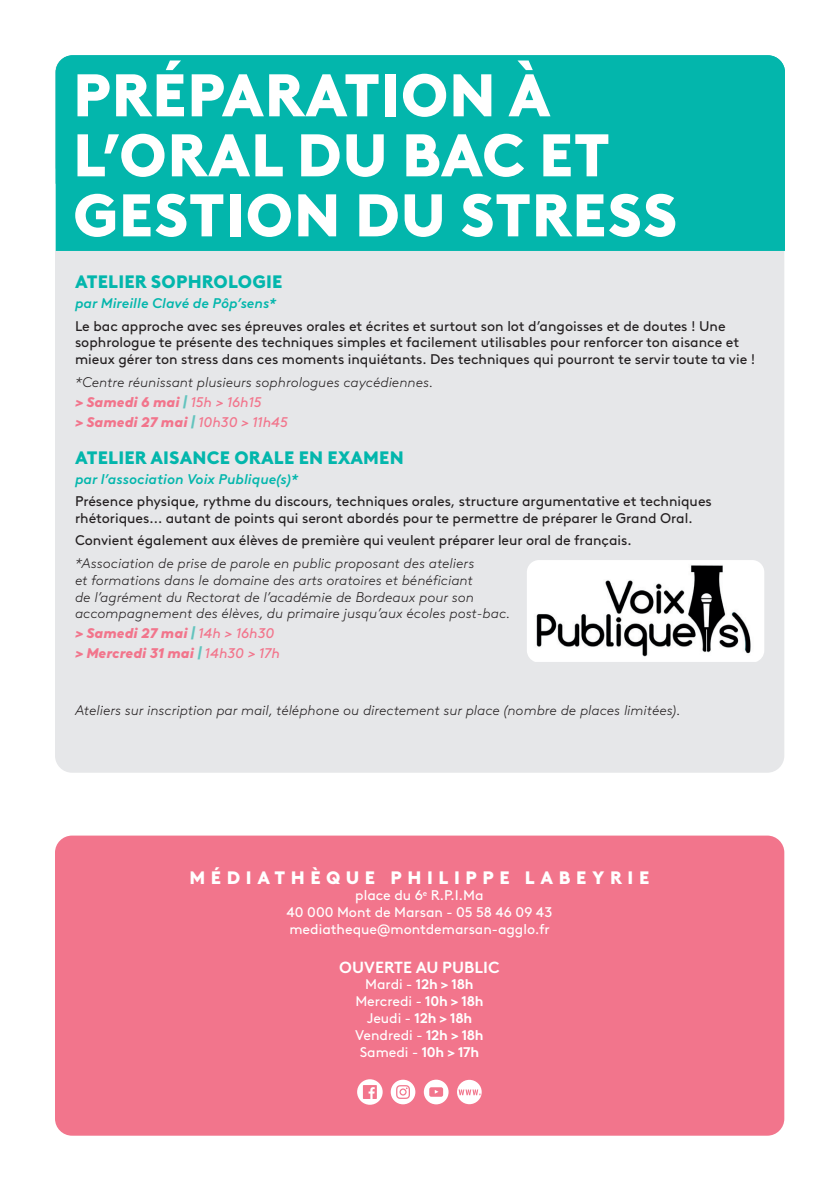
<style>
.page{position:relative;width:840px;height:1191px;background:#fff}
.page>*{position:absolute;margin:0;border:0;box-sizing:border-box;transform-origin:0 0}
.t1{font:900 60px/60px "Brown LL";letter-spacing:.01em;color:#fff}
.t2{font:900 18px "Brown LL";letter-spacing:.01em;color:#03b6ac}
.t3{font:900 18px "Brown LL";letter-spacing:.31em;color:#fff}
.t4{font:700 16.2px "Brown LL";color:#fff}
.t5{font:14px/16.8px "Brown LL";color:#231f20}
.t6{font:italic 300 14px/16.8px "Brown LL";color:#231f20}
.t7{font:14px/16.8px "Brown LL";color:#fff;text-align:center}
.t8{font:italic 500 14px "Brown LL";color:#03b6ac}
.t9{font:italic 900 14px/20px "Brown LL";color:#f2758c}
.s1{font-weight:900;color:#f2758c}
.s2{font-weight:900;color:#63c4be}
.s3{font-weight:400;color:#f2758c}
.s4{color:#63c4be}
.s5{font-weight:400}
.s6{font-weight:700}
</style>
<div class="page">
<div style="left:55px;top:835px;width:728px;height:300px;background:#f2758c;border-radius:17px"></div>
<svg style="left:423px;top:1079px;width:25px;height:25px"></svg>
<svg style="left:390px;top:1079px;width:25px;height:25px"></svg>
<svg style="left:357px;top:1079px;width:25px;height:25px"></svg>
<svg style="left:457px;top:1079px;width:24px;height:25px"></svg>
<div style="left:55px;top:251px;width:728px;height:521px;background:#e6e7e9"></div>
<div style="left:56px;top:55px;width:728px;height:196px;background:#03b6ac"></div>
<img style="left:526px;top:560px;width:237px;height:102px">
<h1 class="t1" style="left:73px;top:60px;width:606px">PRÉPARATION À<br>L’ORAL DU BAC ET<br>GESTION DU STRESS</h1>
<p class="t2" style="left:75px;top:268px;width:209px">ATELIER SOPHROLOGIE</p>
<p class="t8" style="left:75px;top:292px;width:203px">par Mireille Clavé de Pôp’sens*</p>
<p class="t5" style="left:75px;top:316px;width:681px">Le bac approche avec ses épreuves orales et écrites et surtout son lot d’angoisses et de doutes ! Une sophrologue te présente des techniques simples et facilement utilisables pour renforcer ton aisance et mieux gérer ton stress dans ces moments inquiétants. Des techniques qui pourront te servir toute ta vie !</p>
<p class="t6" style="left:75px;top:371px;width:359px;line-height:20px">*Centre réunissant plusieurs sophrologues caycédiennes. <span class="s1">&gt; Samedi 6 mai</span> <span class="s2">|</span> <span class="s3">15h &gt; 16h15<br></span><span class="s1">&gt; Samedi 27 mai</span> <span class="s2">|</span> <span class="s3">10h30 &gt; 11h45</span></p>
<p class="t2" style="left:75px;top:443px;width:330px">ATELIER AISANCE ORALE EN EXAMEN</p>
<p class="t8" style="left:75px;top:468px;width:225px">par l’association Voix Publique(s)*</p>
<p class="t5" style="left:75px;top:492px;width:638px">Présence physique, rythme du discours, techniques orales, structure argumentative et techniques rhétoriques... autant de points qui seront abordés pour te permettre de préparer le Grand Oral.</p>
<p class="t5" style="left:75px;top:531px;width:558px">Convient également aux élèves de première qui veulent préparer leur oral de français.</p>
<p class="t6" style="left:75px;top:554px;width:436px">*Association de prise de parole en public proposant des ateliers<br>et formations dans le domaine des arts oratoires et bénéficiant<br>de l’agrément du Rectorat de l’académie de Bordeaux pour son accompagnement des élèves, du primaire jusqu’aux écoles post-bac.</p>
<p class="t9" style="left:75px;top:622px;width:206px">&gt; Samedi 27 mai <span class="s4">|</span> <span class="s5">14h &gt; 16h30 </span>&gt; Mercredi 31 mai <span class="s4">|</span> <span class="s5">14h30 &gt; 17h</span></p>
<p class="t6" style="left:75px;top:700px;width:606px">Ateliers sur inscription par mail, téléphone ou directement sur place (nombre de places limitées).</p>
<p class="t3" style="left:189px;top:863px;width:461px">MÉDIATHÈQUE PHILIPPE LABEYRIE</p>
<p class="t7" style="left:286px;top:886px;width:267px">place du 6<sup>e</sup> R.P.I.Ma<br>40 000 Mont de Marsan - 05 58 46 09 43 mediatheque@montdemarsan-agglo.fr</p>
<p class="t4" style="left:339px;top:954px;width:162px">OUVERTE AU PUBLIC</p>
<p class="t7" style="left:355px;top:975px;width:130px">Mardi - <span class="s6">12h &gt; 18h<br></span>Mercredi - <span class="s6">10h &gt; 18h<br></span>Jeudi - <span class="s6">12h &gt; 18h<br></span>Vendredi - <span class="s6">12h &gt; 18h<br></span>Samedi - <span class="s6">10h &gt; 17h</span></p>
</div>
